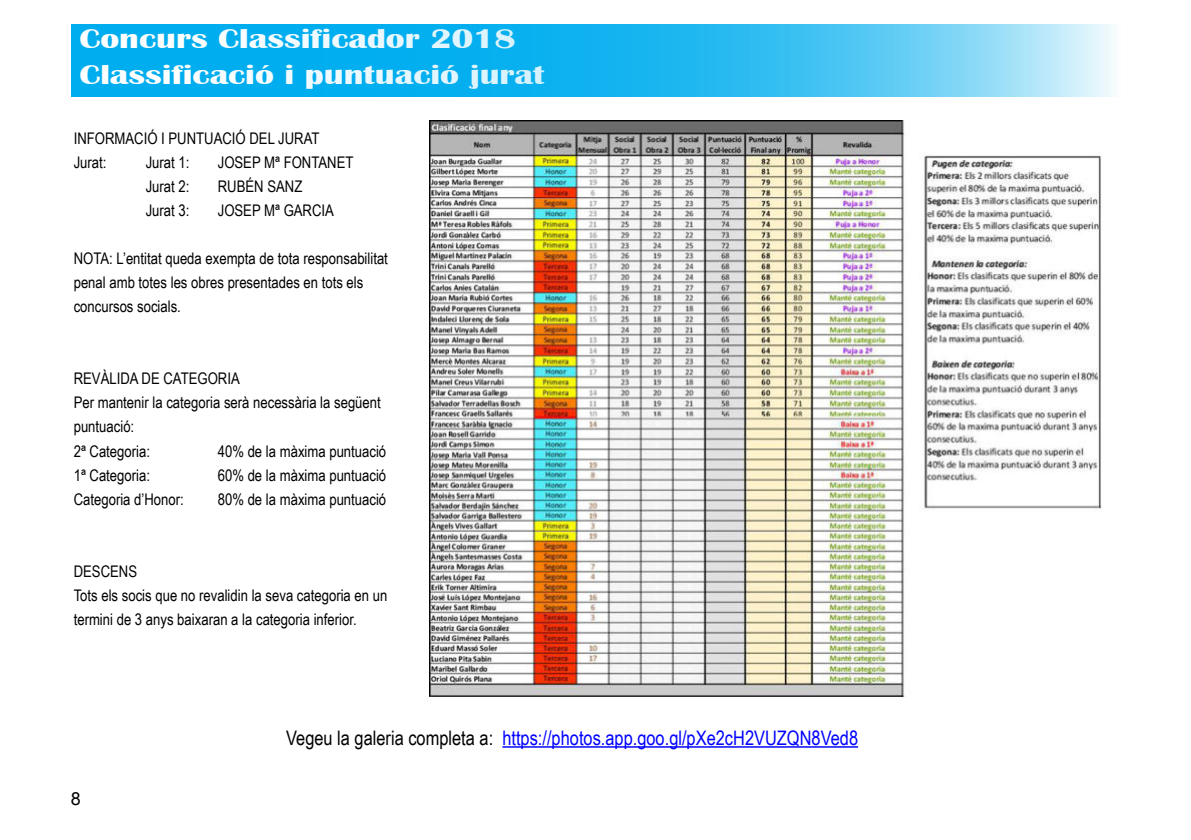
<style>
.page{position:relative;width:1191px;height:840px;background:#fff}
.page>*{position:absolute;margin:0;border:0;box-sizing:border-box;transform-origin:0 0}
.t1{font:700 28px/36px "Britannic";color:#fff;scale:1.25 1}
.t2{font:20px "Arial Narrow";color:#00f}
.t3{font:18px "Arial";color:#000}
.t4{font:16px/24px "Arial Narrow";color:#000}
.s1{color:#000}
</style>
<div class="page">
<svg style="left:74px;top:24px;width:1040px;height:72px;background:#31bdf1"></svg>
<hr style="left:502px;top:745px;width:356px;height:2px;background:#00f">
<img style="left:429px;top:120px;width:673px;height:576px">
<h1 class="t1" style="left:79px;top:23px;width:373px">Concurs Classificador 2018<br>Classificació i puntuació jurat</h1>
<p class="t4" style="left:74px;top:128px;width:247px">INFORMACIÓ I PUNTUACIÓ DEL JURAT<br>Jurat:</p>
<p class="t4" style="left:146px;top:150px;width:45px">Jurat 1:</p>
<p class="t4" style="left:218px;top:150px;width:137px">JOSEP Mª FONTANET</p>
<p class="t4" style="left:146px;top:174px;width:45px">Jurat 2:</p>
<p class="t4" style="left:218px;top:174px;width:86px">RUBÉN SANZ</p>
<p class="t4" style="left:146px;top:200px;width:45px">Jurat 3:</p>
<p class="t4" style="left:218px;top:200px;width:118px">JOSEP Mª GARCIA</p>
<p class="t4" style="left:74px;top:246px;width:316px">NOTA: L’entitat queda exempta de tota responsabilitat penal amb totes les obres presentades en tots els concursos socials.</p>
<p class="t4" style="left:74px;top:368px;width:309px">REVÀLIDA DE CATEGORIA<br>Per mantenir la categoria serà necessària la següent puntuació:<br>2ª Categoria:</p>
<p class="t4" style="left:218px;top:438px;width:170px">40% de la màxima puntuació</p>
<p class="t4" style="left:74px;top:462px;width:78px">1ª Categoria:</p>
<p class="t4" style="left:218px;top:462px;width:170px">60% de la màxima puntuació</p>
<p class="t4" style="left:74px;top:486px;width:112px">Categoria d’Honor:</p>
<p class="t4" style="left:218px;top:486px;width:170px">80% de la màxima puntuació</p>
<p class="t4" style="left:74px;top:560px;width:315px">DESCENS<br>Tots els socis que no revalidin la seva categoria en un termini de 3 anys baixaran a la categoria inferior.</p>
<p class="t3" style="left:71px;top:791px;width:12px">8</p>
<p class="t2" style="left:286px;top:722px;width:573px"><span class="s1">Vegeu la galeria completa a:</span> https://photos.app.goo.gl/pXe2cH2VUZQN8Ved8</p>
</div>
